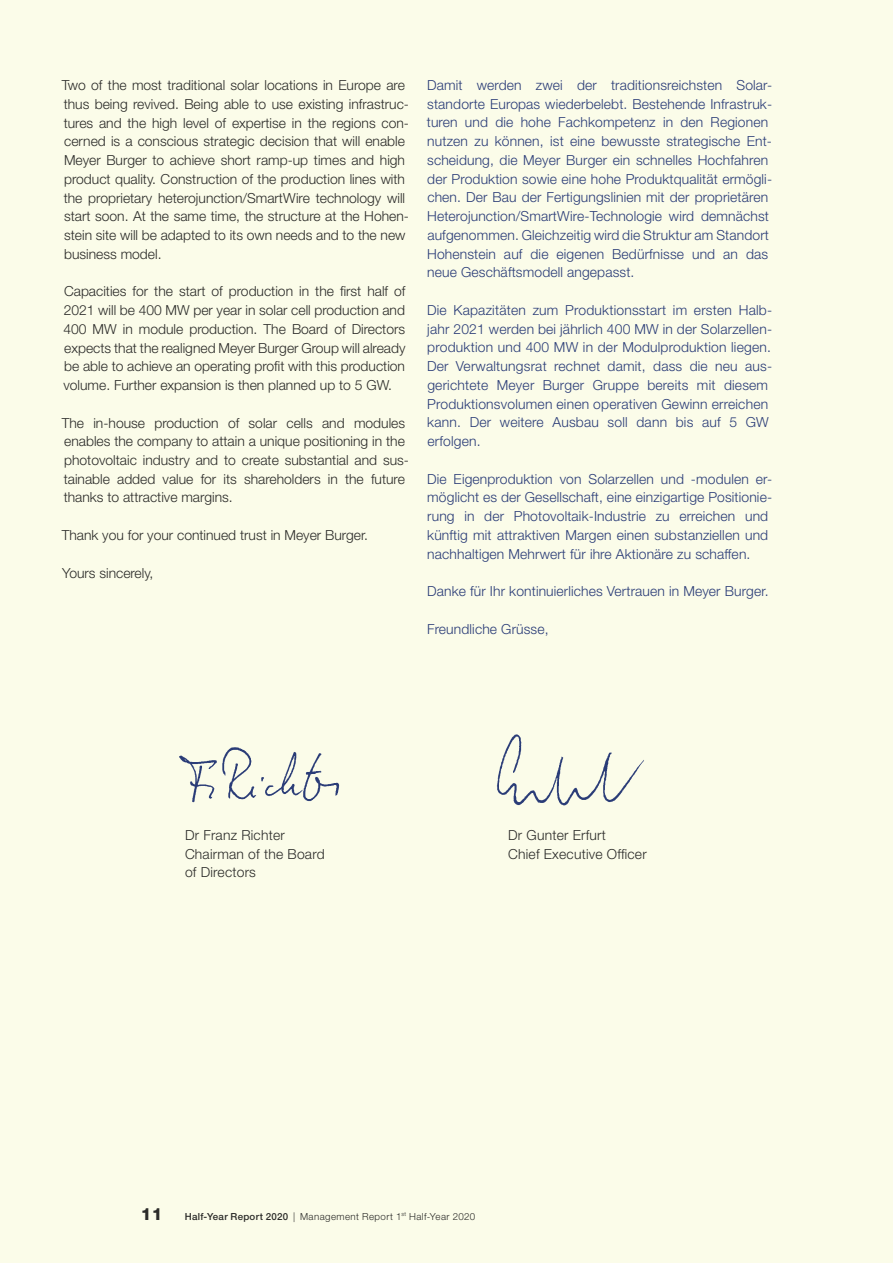
<style>
.page{position:relative;width:893px;height:1263px;background:#fbfce9}
.page>*{position:absolute;margin:0;border:0;box-sizing:border-box;transform-origin:0 0}
.t1{font:800 16.8px "Helvetica Neue LT Pro";color:#2b2b29}
.t2{font:300 13.8px/18.8px "Helvetica Neue LT Pro";letter-spacing:.01em;color:#2a3c77}
.t3{font:300 13.8px/18.8px "Helvetica Neue LT Pro";color:#2b2b29}
.t4{font:300 9.75px "Helvetica Neue LT Pro";letter-spacing:.04em;color:#2b2b29}
.s1{font-weight:500}
</style>
<div class="page">
<img style="left:180px;top:747px;width:160px;height:56px">
<img style="left:497px;top:734px;width:147px;height:72px">
<p class="t3" style="left:62px;top:75px;width:349px">Two of the most traditional solar locations in Europe are thus being revived. Being able to use existing infrastruc&shy;tures and the high level of expertise in the regions con&shy;cerned is a conscious strategic decision that will enable Meyer Burger to achieve short ramp-up times and high product quality. Construction of the production lines with the proprietary heterojunction/SmartWire technology will start soon. At the same time, the structure at the Hohen&shy;stein site will be adapted to its own needs and to the new business model.</p>
<p class="t3" style="left:63px;top:282px;width:344px;text-align:justify">Capacities for the start of production in the first half of 2021 will be 400 MW per year in solar cell production and 400 MW in module production. The Board of Directors expects that the realigned Meyer Burger Group will already be able to achieve an operating profit with this production volume. Further expansion is then planned up to 5 GW.</p>
<p class="t3" style="left:62px;top:413px;width:349px">The in-house production of solar cells and modules enables the company to attain a unique positioning in the photovoltaic industry and to create substantial and sus&shy;tainable added value for its shareholders in the future thanks to attractive margins.</p>
<p class="t3" style="left:62px;top:525px;width:308px">Thank you for your continued trust in Meyer Burger.</p>
<p class="t3" style="left:62px;top:563px;width:93px">Yours sincerely,</p>
<p class="t2" style="left:427px;top:75px;width:347px">Damit werden zwei der traditionsreichsten Solar&shy;standorte Europas wiederbelebt. Bestehende Infrastruk&shy;turen und die hohe Fachkompetenz in den Regionen nutzen zu können, ist eine bewusste strategische Ent&shy;scheidung, die Meyer Burger ein schnelles Hochfahren der Produktion sowie eine hohe Produktqualität ermögli&shy;chen. Der Bau der Fertigungslinien mit der proprietären Heterojunction/SmartWire-Technologie wird demnächst aufgenommen. Gleichzeitig wird die Struktur am Standort Hohenstein auf die eigenen Bedürfnisse und an das neue Geschäftsmodell angepasst.</p>
<p class="t2" style="left:427px;top:300px;width:347px">Die Kapazitäten zum Produktionsstart im ersten Halb&shy;jahr 2021 werden bei jährlich 400 MW in der Solarzellen&shy;produktion und 400 MW in der Modulproduktion liegen.<br>Der Verwaltungsrat rechnet damit, dass die neu aus&shy;gerichtete Meyer Burger Gruppe bereits mit diesem Produktionsvolumen einen operativen Gewinn erreichen kann. Der weitere Ausbau soll dann bis auf 5 GW erfolgen.</p>
<p class="t2" style="left:427px;top:469px;width:347px">Die Eigenproduktion von Solarzellen und -modulen er&shy;möglicht es der Gesellschaft, eine einzigartige Positionie&shy;rung in der Photovoltaik-Industrie zu erreichen und künftig mit attraktiven Margen einen substanziellen und nachhaltigen Mehrwert für ihre Aktionäre zu schaffen.</p>
<p class="t2" style="left:427px;top:582px;width:343px">Danke für Ihr kontinuierliches Vertrauen in Meyer Burger.</p>
<p class="t2" style="left:427px;top:619px;width:123px">Freundliche Grüsse,</p>
<p class="t3" style="left:185px;top:825px;width:101px">Dr Franz Richter</p>
<p class="t3" style="left:508px;top:825px;width:99px">Dr Gunter Erfurt</p>
<p class="t3" style="left:185px;top:844px;width:141px">Chairman of the Board</p>
<p class="t3" style="left:508px;top:844px;width:140px">Chief Executive Officer</p>
<p class="t3" style="left:185px;top:863px;width:72px">of Directors</p>
<p class="t1" style="left:141px;top:1204px;width:23px">11</p>
<p class="t4" style="left:185px;top:1211px;width:292px"><span class="s1">Half-Year Report 2020</span> | Management Report 1<sup>st</sup> Half-Year 2020</p>
</div>
